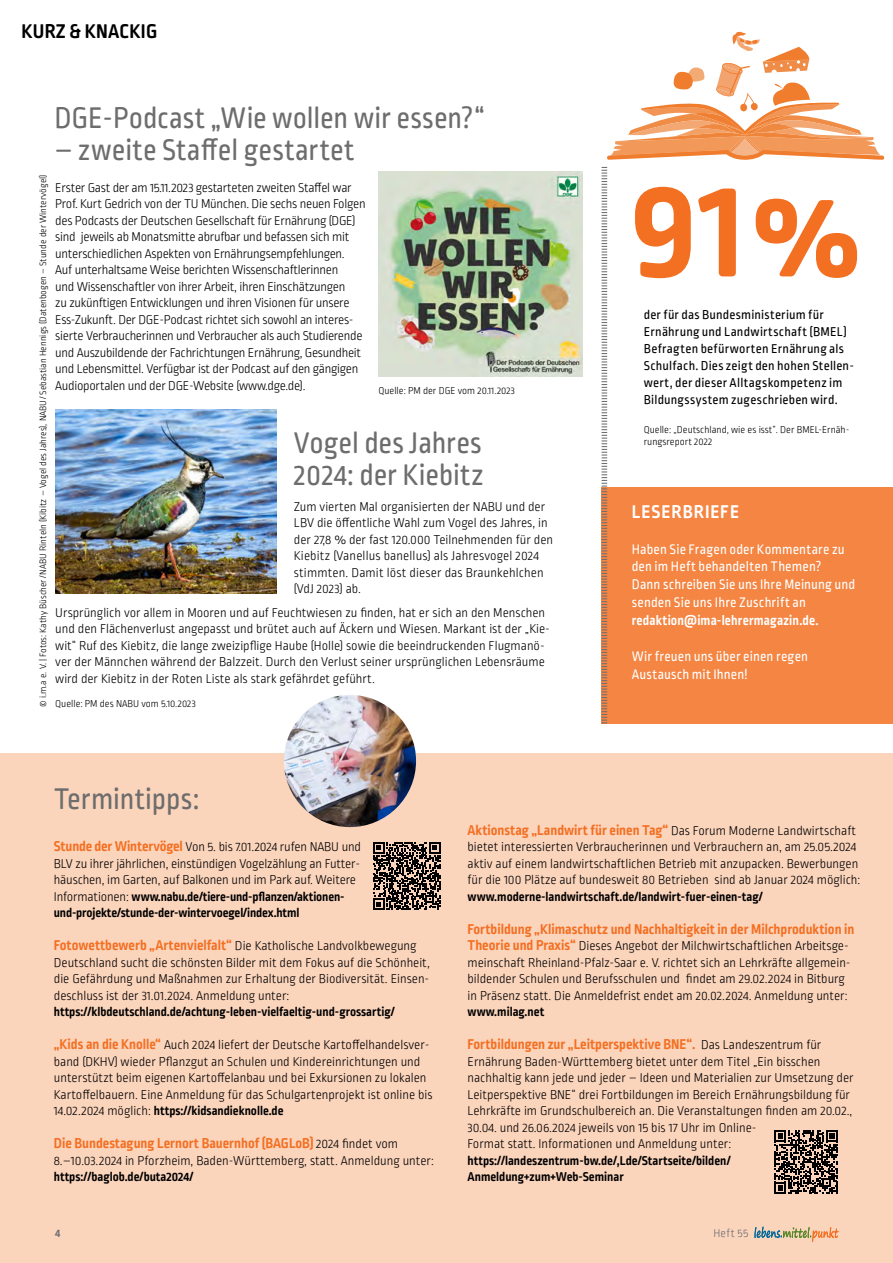
<style>
.page{position:relative;width:893px;height:1263px;background:#fff}
.page>*{position:absolute;margin:0;border:0;box-sizing:border-box;transform-origin:0 0}
.Fließtext{font:700 146.25px "Ropa Soft Pro";color:#f36f21}
.Headline_Ropa_grau_21_Pt{font:31.5px/31.5px "Ropa Soft Pro";letter-spacing:.005em;color:#6d6d6d;scale:.96 1}
.Beschreibung_im_Header_R_bold_14_Pt_link{font:700 21px "Ropa Soft Pro";letter-spacing:.015em;color:#000}
.Aufzählung-Primar{font:700 19.5px "Ropa Soft Pro";letter-spacing:.05em;color:#fff}
.Quellenangabe_Ropa_7_Pt{font:700 15px "Ropa Soft Pro";color:#f36f21}
.Aufzählung-Primar-2{font:14.7px/17.9px "Ropa Soft Pro";letter-spacing:.015em;color:#fff}
.Quellenangabe_Ropa_7_Pt-2{font:300 13.5px/16.5px "Ropa Soft Pro";color:#000}
.Quellenangabe_Ropa_7_Pt-3{font:300 13.5px/16.5px "Ropa Soft Pro";letter-spacing:-.02em;color:#000}
.Fließtext-2{font:13.5px/17px "Ropa Soft Pro";letter-spacing:.015em;color:#000}
.t1{font:300 12px "Ropa Soft Pro";letter-spacing:.04em;color:#6d6e71}
.t2{font:700 12px "Ropa Soft Pro";color:#6d6e71}
.Quellenangabe_Ropa_7_Pt-4{font:300 10.5px/12px "Ropa Soft Pro";color:#000}
.Fließtext-Sammelkarten{font:300 9.75px "Ropa Soft Pro";color:#000}
.s1{font-size:124.5px}
.s2{font-weight:700}
.s3{font-weight:700;font-size:15px;color:#f36f21}
.s4{font-weight:300;font-size:13.5px;color:#000}
</style>
<div class="page">
<div style="left:0;top:753px;width:893px;height:510px;background:#fbd4bc"></div>
<div style="left:601px;top:488px;width:292px;height:236px;background:#f48542"></div>
<svg style="left:602px;top:167px;width:5px;height:556px"></svg>
<img style="left:378px;top:172px;width:205px;height:204px">
<img style="left:55px;top:410px;width:221px;height:183px">
<svg style="left:373px;top:842px;width:67px;height:68px"></svg>
<img style="left:284px;top:695px;width:132px;height:132px;border-radius:66px">
<svg style="left:774px;top:1130px;width:64px;height:64px"></svg>
<svg style="left:607px;top:32px;width:278px;height:128px"></svg>
<svg style="left:754px;top:1226px;width:84px;height:16px"></svg>
<p class="Beschreibung_im_Header_R_bold_14_Pt_link" style="left:21px;top:19px;width:137px">KURZ &amp; KNACKIG</p>
<p class="Headline_Ropa_grau_21_Pt" style="left:54px;top:104px;width:450px">DGE-Podcast „Wie wollen wir essen?“</p>
<p class="Headline_Ropa_grau_21_Pt" style="left:54px;top:135px;width:314px">– zweite Staffel gestartet</p>
<p class="Fließtext-Sammelkarten" style="left:38px;top:706px;width:533px;rotate:-90deg">© i.m.a e. V. | Fotos: Kathy Büscher / NABU Rinteln (Kibitz – Vogel des Jahres), NABU / Sebastian Hennigs (Datenbogen – Stunde der Wintervögel)</p>
<p class="Quellenangabe_Ropa_7_Pt-3" style="left:55px;top:180px;width:312px">Erster Gast der am 15.11.2023 gestarteten zweiten Staffel war Prof. Kurt Gedrich von der TU München. Die sechs neuen Folgen des Podcasts der Deutschen Gesellschaft für Ernährung (DGE) sind jeweils ab Monatsmitte abrufbar und befassen sich mit unterschiedlichen Aspekten von Ernährungsempfehlungen.<br>Auf unterhaltsame Weise berichten Wissenschaftlerinnen<br>und Wissenschaftler von ihrer Arbeit, ihren Einschätzungen<br>zu zukünftigen Entwicklungen und ihren Visionen für unsere Ess-Zukunft. Der DGE-Podcast richtet sich sowohl an interes&shy;sierte Verbraucherinnen und Verbraucher als auch Studierende und Auszubildende der Fachrichtungen Ernährung, Gesundheit und Lebensmittel. Verfügbar ist der Podcast auf den gängigen Audioportalen und der DGE-Website (www.dge.de).</p>
<p class="Quellenangabe_Ropa_7_Pt-4" style="left:378px;top:385px;width:138px">Quelle: PM der DGE vom 20.11.2023</p>
<p class="Headline_Ropa_grau_21_Pt" style="left:294px;top:429px;width:199px">Vogel des Jahres<br>2024: der Kiebitz</p>
<p class="Quellenangabe_Ropa_7_Pt-2" style="left:294px;top:499px;width:261px">Zum vierten Mal organisierten der NABU und der LBV die öffentliche Wahl zum Vogel des Jahres, in der 27,8 % der fast 120.000 Teilnehmenden für den Kiebitz (Vanellus banellus) als Jahresvogel 2024 stimmten. Damit löst dieser das Braunkehlchen (VdJ 2023) ab.</p>
<p class="Quellenangabe_Ropa_7_Pt-2" style="left:55px;top:605px;width:496px">Ursprünglich vor allem in Mooren und auf Feuchtwiesen zu finden, hat er sich an den Menschen und den Flächenverlust angepasst und brütet auch auf Äckern und Wiesen. Markant ist der „Kie&shy;wit“ Ruf des Kiebitz, die lange zweizipflige Haube (Holle) sowie die beeindruckenden Flugmanö&shy;ver der Männchen während der Balzzeit. Durch den Verlust seiner ursprünglichen Lebensräume wird der Kiebitz in der Roten Liste als stark gefährdet geführt.</p>
<p class="Quellenangabe_Ropa_7_Pt-4" style="left:55px;top:698px;width:142px">Quelle: PM des NABU vom 5.10.2023</p>
<p class="Fließtext" style="left:630px;top:146px;width:232px">91<span class="s1">%</span></p>
<p class="Fließtext-2" style="left:644px;top:307px;width:212px">der für das Bundesministerium für Ernährung und Landwirtschaft (BMEL)<br>Befragten befürworten Ernährung als Schulfach. Dies zeigt den hohen Stellen&shy;wert, der dieser Alltagskompetenz im Bildungssystem zugeschrieben wird.</p>
<p class="Quellenangabe_Ropa_7_Pt-4" style="left:644px;top:424px;width:207px">Quelle: „Deutschland, wie es isst“. Der BMEL-Ernäh&shy;rungsreport 2022</p>
<p class="Aufzählung-Primar" style="left:632px;top:500px;width:109px">LESERBRIEFE</p>
<p class="Aufzählung-Primar-2" style="left:632px;top:541px;width:225px">Haben Sie Fragen oder Kommentare zu den im Heft behandelten Themen?<br>Dann schreiben Sie uns Ihre Meinung und senden Sie uns Ihre Zuschrift an <span class="s2">redaktion@ima-lehrermagazin.de.</span></p>
<p class="Aufzählung-Primar-2" style="left:632px;top:648px;width:178px">Wir freuen uns über einen regen<br>Austausch mit Ihnen!</p>
<p class="Headline_Ropa_grau_21_Pt" style="left:54px;top:784px;width:153px">Termintipps:</p>
<p class="Quellenangabe_Ropa_7_Pt-2" style="left:54px;top:839px;width:309px"><span class="s3">Stunde der Wintervögel</span> Von 5. bis 7.01.2024 rufen NABU und BLV zu ihrer jährlichen, einstündigen Vogelzählung an Futter&shy;häuschen, im Garten, auf Balkonen und im Park auf. Weitere Informationen: <span class="s2">www.nabu.de/tiere-und-pflanzen/aktionen&shy;und-projekte/stunde-der-wintervoegel/index.html</span></p>
<p class="Quellenangabe_Ropa_7_Pt-2" style="left:54px;top:938px;width:377px"><span class="s3">Fotowettbewerb „Artenvielfalt“</span> Die Katholische Landvolkbewegung Deutschland sucht die schönsten Bilder mit dem Fokus auf die Schönheit, die Gefährdung und Maßnahmen zur Erhaltung der Biodiversität. Einsen&shy;deschluss ist der 31.01.2024. Anmeldung unter: <span class="s2">https://klbdeutschland.de/achtung-leben-vielfaeltig-und-grossartig/</span></p>
<p class="Quellenangabe_Ropa_7_Pt-2" style="left:54px;top:1037px;width:380px"><span class="s3">„Kids an die Knolle“</span> Auch 2024 liefert der Deutsche Kartoffelhandelsver&shy;band (DKHV) wieder Pflanzgut an Schulen und Kindereinrichtungen und unterstützt beim eigenen Kartoffelanbau und bei Exkursionen zu lokalen Kartoffelbauern. Eine Anmeldung für das Schulgartenprojekt ist online bis 14.02.2024 möglich: <span class="s2">https://kidsandieknolle.de</span></p>
<p class="Quellenangabe_Ropa_7_Pt" style="left:54px;top:1135px;width:346px">Die Bundestagung Lernort Bauernhof (BAGLoB) <span class="s4">2024 findet vom</span></p>
<p class="Quellenangabe_Ropa_7_Pt-2" style="left:54px;top:1153px;width:381px">8.–10.03.2024 in Pforzheim, Baden-Württemberg, statt. Anmeldung unter: <span class="s2">https://baglob.de/buta2024/</span></p>
<p class="Quellenangabe_Ropa_7_Pt" style="left:468px;top:821px;width:390px">Aktionstag „Landwirt für einen Tag“ <span class="s4">Das Forum Moderne Landwirtschaft</span></p>
<p class="Quellenangabe_Ropa_7_Pt-2" style="left:468px;top:839px;width:394px">bietet interessierten Verbraucherinnen und Verbrauchern an, am 25.05.2024 aktiv auf einem landwirtschaftlichen Betrieb mit anzupacken. Bewerbungen für die 100 Plätze auf bundesweit 80 Betrieben sind ab Januar 2024 möglich: <span class="s2">www.moderne-landwirtschaft.de/landwirt-fuer-einen-tag/</span></p>
<p class="Quellenangabe_Ropa_7_Pt" style="left:468px;top:920px;width:388px">Fortbildung „Klimaschutz und Nachhaltigkeit in der Milchproduktion in</p>
<p class="Quellenangabe_Ropa_7_Pt-2" style="left:468px;top:938px;width:385px"><span class="s3">Theorie und Praxis“</span> Dieses Angebot der Milchwirtschaftlichen Arbeitsge&shy;meinschaft Rheinland-Pfalz-Saar e. V. richtet sich an Lehrkräfte allgemein&shy;bildender Schulen und Berufsschulen und findet am 29.02.2024 in Bitburg in Präsenz statt. Die Anmeldefrist endet am 20.02.2024. Anmeldung unter: <span class="s2">www.milag.net</span></p>
<p class="Quellenangabe_Ropa_7_Pt" style="left:468px;top:1036px;width:355px">Fortbildungen zur „Leitperspektive BNE“. <span class="s4">Das Landeszentrum für</span></p>
<p class="Quellenangabe_Ropa_7_Pt-2" style="left:468px;top:1054px;width:388px">Ernährung Baden-Württemberg bietet unter dem Titel „Ein bisschen nachhaltig kann jede und jeder – Ideen und Materialien zur Umsetzung der Leitperspektive BNE“ drei Fortbildungen im Bereich Ernährungsbildung für Lehrkräfte im Grundschulbereich an. Die Veranstaltungen finden am 20.02., 30.04. und 26.06.2024 jeweils von 15 bis 17 Uhr im Online-<br>Format statt. Informationen und Anmeldung unter: <span class="s2">https://landeszentrum-bw.de/,Lde/Startseite/bilden/ Anmeldung+zum+Web-Seminar</span></p>
<p class="t2" style="left:55px;top:1226px;width:7px">4</p>
<p class="t1" style="left:713px;top:1227px;width:37px">Heft 55</p>
</div>
